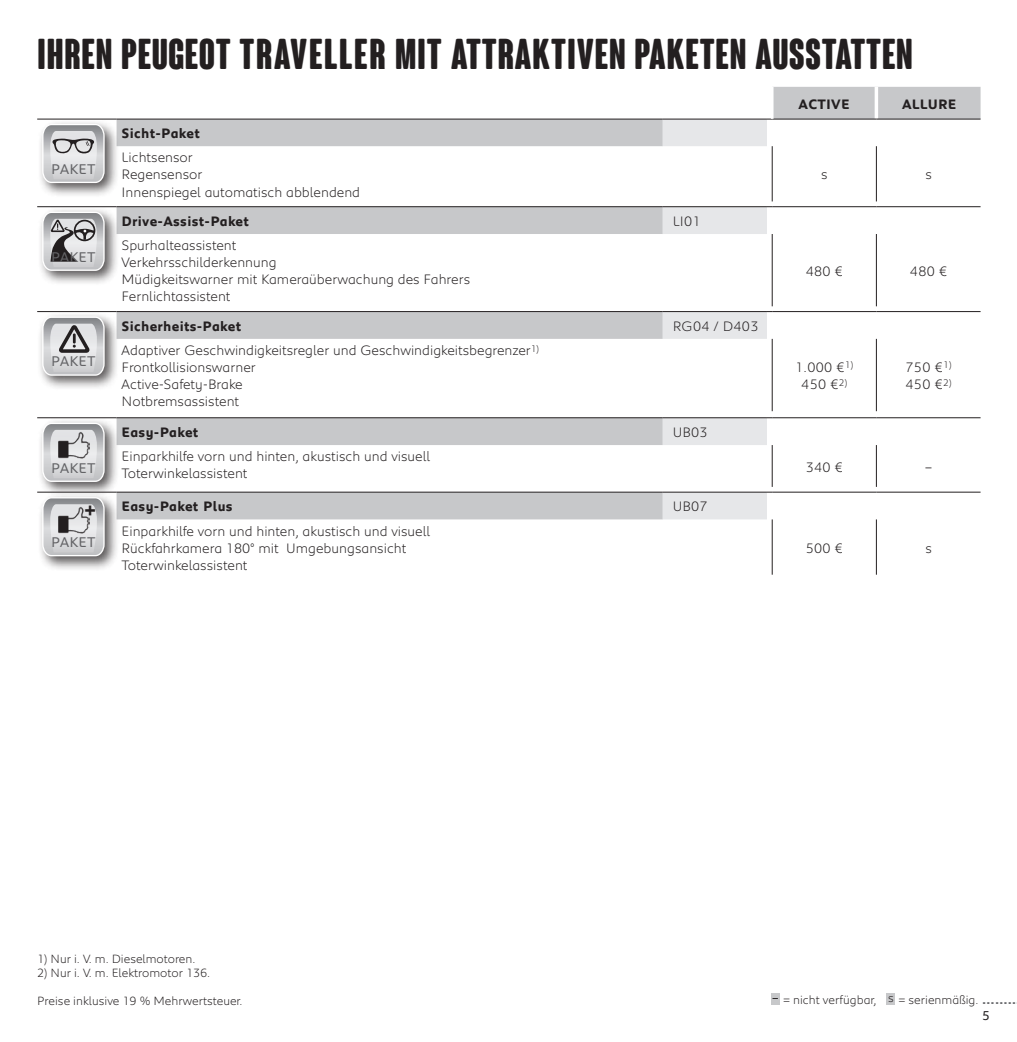
<style>
.page{position:relative;width:1017px;height:1042px;background:#fff}
.page>*{position:absolute;margin:0;border:0;box-sizing:border-box;transform-origin:0 0}
.t1{font:700 condensed 42px "Coluna Rounded";letter-spacing:.02em;color:#231f20}
.t2{font:700 21px "Peugeot";color:#231f20}
.t3{font:14.35px "Peugeot";letter-spacing:.01em;color:#636366}
._8auf10__light{font:300 14px/17.2px "Peugeot";color:#231f20}
.t4{font:700 14px "Peugeot";letter-spacing:.02em;color:#231f20}
.Paketname{font:300 14px "Peugeot";letter-spacing:.02em;color:#231f20}
.t5{font:13.12px "Peugeot";color:#231f20}
._008_Fussnote{font:300 12.25px "Peugeot";color:#231f20}
._008_Fussnote-2{font:12.25px "Peugeot";color:#231f20}
.s1{font-family:"Peugeot Expanded";font-weight:700;color:#6c6d70}
</style>
<div class="page">
<svg style="left:117px;top:87px;width:864px;height:432px"></svg>
<hr style="left:875px;top:87px;width:3px;height:32px;background:#fff">
<hr style="left:117px;top:119px;width:546px;height:1px;background:#231f20">
<hr style="left:772px;top:119px;width:104px;height:1px;background:#231f20">
<hr style="left:876px;top:119px;width:105px;height:1px;background:#231f20">
<hr style="left:37px;top:206px;width:80px;height:1px;background:#231f20">
<hr style="left:117px;top:206px;width:546px;height:1px;background:#231f20">
<hr style="left:772px;top:206px;width:104px;height:1px;background:#231f20">
<hr style="left:876px;top:206px;width:105px;height:1px;background:#231f20">
<hr style="left:117px;top:311px;width:546px;height:1px;background:#231f20">
<hr style="left:772px;top:311px;width:104px;height:1px;background:#231f20">
<hr style="left:876px;top:311px;width:105px;height:1px;background:#231f20">
<hr style="left:37px;top:417px;width:80px;height:1px;background:#231f20">
<hr style="left:117px;top:417px;width:546px;height:1px;background:#231f20">
<hr style="left:772px;top:417px;width:104px;height:1px;background:#231f20">
<hr style="left:876px;top:417px;width:105px;height:1px;background:#231f20">
<hr style="left:117px;top:492px;width:546px;height:1px;background:#231f20">
<svg style="left:663px;top:119px;width:109px;height:400px"></svg>
<hr style="left:772px;top:492px;width:104px;height:1px;background:#231f20">
<hr style="left:876px;top:492px;width:105px;height:1px;background:#231f20">
<hr style="left:772px;top:146px;width:1px;height:55px;background:#231f20">
<hr style="left:876px;top:146px;width:1px;height:55px;background:#231f20">
<hr style="left:772px;top:234px;width:1px;height:72px;background:#231f20">
<hr style="left:876px;top:234px;width:1px;height:72px;background:#231f20">
<hr style="left:772px;top:339px;width:1px;height:72px;background:#231f20">
<hr style="left:876px;top:339px;width:1px;height:72px;background:#231f20">
<hr style="left:772px;top:445px;width:1px;height:42px;background:#231f20">
<hr style="left:876px;top:445px;width:1px;height:42px;background:#231f20">
<hr style="left:772px;top:519px;width:1px;height:56px;background:#231f20">
<hr style="left:876px;top:519px;width:1px;height:56px;background:#231f20">
<hr style="left:771px;top:87px;width:2px;height:32px;background:#fff">
<div style="left:37px;top:119px;width:83px;height:79px;background:#231f20;opacity:.75"></div>
<svg style="left:41px;top:123px;width:64px;height:61px;background:#c9c9cb"></svg>
<div style="left:37px;top:207px;width:83px;height:79px;background:#231f20;opacity:.75"></div>
<svg style="left:41px;top:211px;width:64px;height:60px;background:#b3b3b4"></svg>
<div style="left:37px;top:311px;width:82px;height:79px;background:#231f20;opacity:.75"></div>
<svg style="left:41px;top:316px;width:64px;height:60px;background:#c3c3c5"></svg>
<div style="left:37px;top:418px;width:83px;height:79px;background:#231f20;opacity:.75"></div>
<svg style="left:41px;top:422px;width:64px;height:60px;background:#ceced0"></svg>
<img style="left:58px;top:430px;width:31px;height:31px">
<div style="left:37px;top:492px;width:83px;height:79px;background:#231f20;opacity:.75"></div>
<svg style="left:41px;top:496px;width:64px;height:61px;background:#cdced0"></svg>
<img style="left:58px;top:504px;width:31px;height:31px">
<div style="left:771px;top:993px;width:9px;height:11px;background:#c7c8ca"></div>
<div style="left:887px;top:993px;width:8px;height:11px;background:#c7c8ca"></div>
<p class="t1" style="left:37px;top:31px;width:877px">IHREN PEUGEOT TRAVELLER MIT ATTRAKTIVEN PAKETEN AUSSTATTEN</p>
<p class="t4" style="left:798px;top:94px;width:53px">ACTIVE</p>
<p class="t4" style="left:902px;top:94px;width:56px">ALLURE</p>
<p class="t3" style="left:51px;top:159px;width:46px">PAKET</p>
<p class="t3" style="left:51px;top:247px;width:46px">PAKET</p>
<p class="t3" style="left:51px;top:352px;width:46px">PAKET</p>
<p class="t3" style="left:51px;top:458px;width:46px">PAKET</p>
<p class="t4" style="left:122px;top:124px;width:80px">Sicht-Paket</p>
<p class="_8auf10__light" style="left:122px;top:148px;width:73px">Lichtsensor</p>
<p class="_8auf10__light" style="left:122px;top:165px;width:82px">Regensensor</p>
<p class="_8auf10__light" style="left:122px;top:182px;width:240px">Innenspiegel automatisch abblendend</p>
<p class="t4" style="left:122px;top:212px;width:129px">Drive-Assist-Paket</p>
<p class="Paketname" style="left:673px;top:211px;width:30px">LI01</p>
<p class="_8auf10__light" style="left:122px;top:236px;width:350px">Spurhalteassistent<br>Verkehrsschilderkennung<br>Müdigkeitswarner mit Kameraüberwachung des Fahrers<br>Fernlichtassistent</p>
<p class="t4" style="left:122px;top:316px;width:121px">Sicherheits-Paket</p>
<p class="Paketname" style="left:673px;top:316px;width:87px">RG04 / D403</p>
<p class="_8auf10__light" style="left:122px;top:341px;width:419px">Adaptiver Geschwindigkeitsregler und Geschwindigkeitsbegrenzer<sup>1)</sup></p>
<p class="_8auf10__light" style="left:122px;top:358px;width:136px">Frontkollisionswarner</p>
<p class="_8auf10__light" style="left:122px;top:375px;width:123px">Active-Safety-Brake<br>Notbremsassistent</p>
<p class="t4" style="left:122px;top:423px;width:78px">Easy-Paket</p>
<p class="Paketname" style="left:673px;top:422px;width:37px">UB03</p>
<p class="_8auf10__light" style="left:122px;top:447px;width:310px">Einparkhilfe vorn und hinten, akustisch und visuell</p>
<p class="_8auf10__light" style="left:122px;top:464px;width:127px">Toterwinkelassistent</p>
<p class="t2" style="left:84px;top:495px;width:14px">+</p>
<p class="t4" style="left:122px;top:497px;width:113px">Easy-Paket Plus</p>
<p class="Paketname" style="left:673px;top:497px;width:37px">UB07</p>
<p class="_8auf10__light" style="left:122px;top:521px;width:310px">Einparkhilfe vorn und hinten, akustisch und visuell</p>
<p class="_8auf10__light" style="left:122px;top:538px;width:286px">Rückfahrkamera 180° mit Umgebungsansicht</p>
<p class="_8auf10__light" style="left:122px;top:555px;width:127px">Toterwinkelassistent</p>
<p class="t3" style="left:51px;top:532px;width:46px">PAKET</p>
<p class="_8auf10__light" style="left:821px;top:165px;width:8px">s</p>
<p class="_8auf10__light" style="left:925px;top:165px;width:8px">s</p>
<p class="_8auf10__light" style="left:806px;top:262px;width:39px">480 €</p>
<p class="_8auf10__light" style="left:910px;top:262px;width:39px">480 €</p>
<p class="_8auf10__light" style="left:795px;top:357px;width:60px;text-align:center">1.000 €<sup>1)<br></sup>450 €<sup>2)</sup></p>
<p class="_8auf10__light" style="left:906px;top:357px;width:48px">750 €<sup>1)<br></sup>450 €<sup>2)</sup></p>
<p class="_8auf10__light" style="left:806px;top:457px;width:39px">340 €</p>
<p class="_8auf10__light" style="left:924px;top:457px;width:10px">–</p>
<p class="_8auf10__light" style="left:806px;top:538px;width:39px">500 €</p>
<p class="_8auf10__light" style="left:925px;top:538px;width:8px">s</p>
<p class="_008_Fussnote" style="left:37px;top:950px;width:160px">1) Nur i. V. m. Dieselmotoren.</p>
<p class="_008_Fussnote" style="left:37px;top:964px;width:175px">2) Nur i. V. m. Elektromotor 136.</p>
<p class="_008_Fussnote" style="left:37px;top:992px;width:207px">Preise inklusive 19 % Mehrwertsteuer.</p>
<p class="_008_Fussnote-2" style="left:772px;top:989px;width:9px">–</p>
<p class="_008_Fussnote" style="left:783px;top:991px;width:95px">= nicht verfügbar,</p>
<p class="_008_Fussnote" style="left:888px;top:989px;width:7px">s</p>
<p class="_008_Fussnote" style="left:898px;top:991px;width:123px">= serienmäßig. <span class="s1">………</span></p>
<p class="t5" style="left:982px;top:1006px;width:9px">5</p>
</div>
